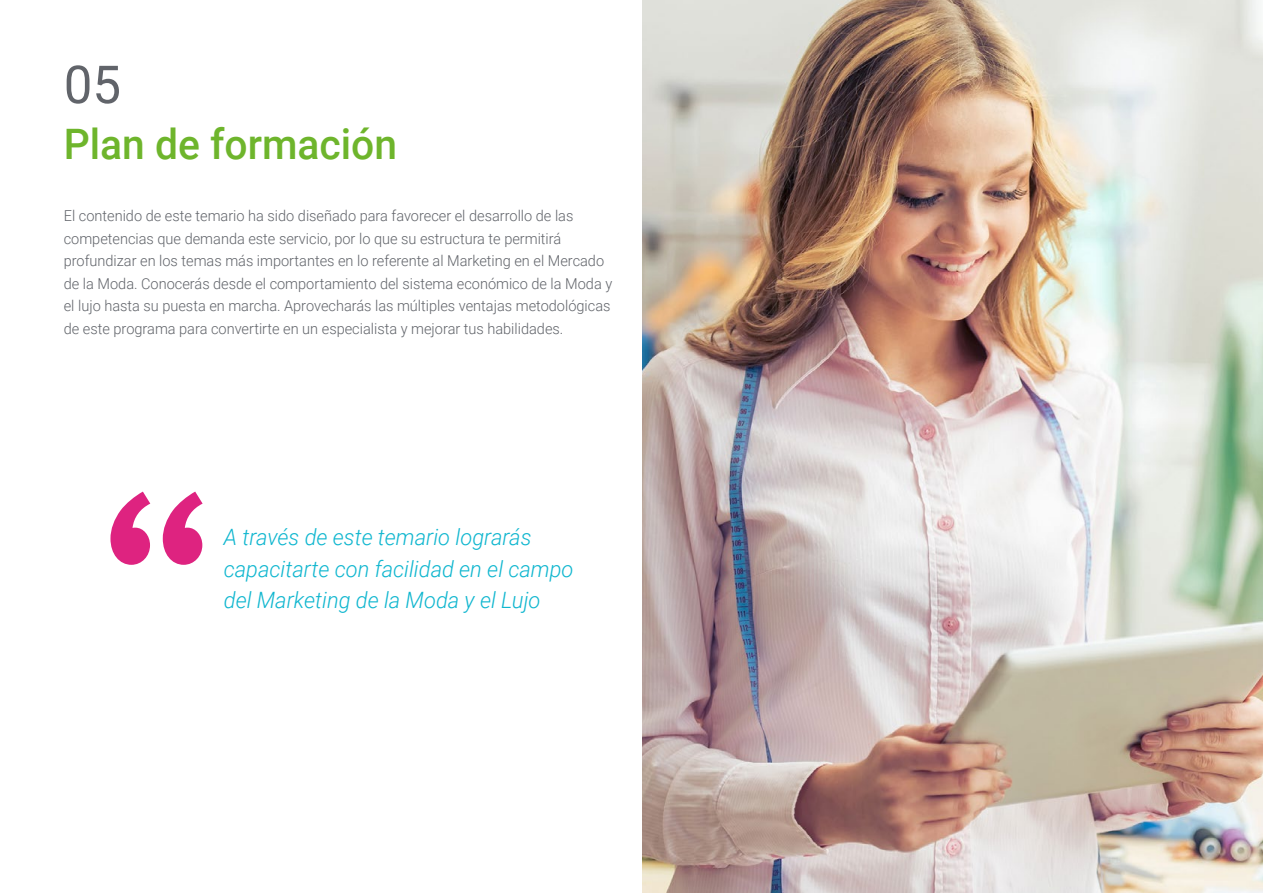
<style>
.page{position:relative;width:1263px;height:893px;background:#fff}
.page>*{position:absolute;margin:0;border:0;box-sizing:border-box;transform-origin:0 0}
.t1{font:52.5px "Roboto";color:#61646a}
.t2{font:500 42px "Roboto";color:#6eb52c}
.t3{font:italic 300 22.5px/31.5px "Roboto";color:#0fb6cf}
.t4{font:300 15px/22.5px "Roboto";color:#61646a}
</style>
<div class="page">
<svg style="left:110px;top:492px;width:93px;height:73px"></svg>
<img style="left:642px;top:0;width:621px;height:893px">
<h1 class="t1" style="left:64px;top:48px;width:59px">05</h1>
<h2 class="t2" style="left:64px;top:115px;width:335px">Plan de formación</h2>
<p class="t4" style="left:64px;top:204px;width:550px">El contenido de este temario ha sido diseñado para favorecer el desarrollo de las competencias que demanda este servicio, por lo que su estructura te permitirá profundizar en los temas más importantes en lo referente al Marketing en el Mercado de la Moda. Conocerás desde el comportamiento del sistema económico de la Moda y el lujo hasta su puesta en marcha. Aprovecharás las múltiples ventajas metodológicas de este programa para convertirte en un especialista y mejorar tus habilidades.</p>
<h3 class="t3" style="left:224px;top:520px;width:351px">A través de este temario lograrás capacitarte con facilidad en el campo del Marketing de la Moda y el Lujo</h3>
</div>
